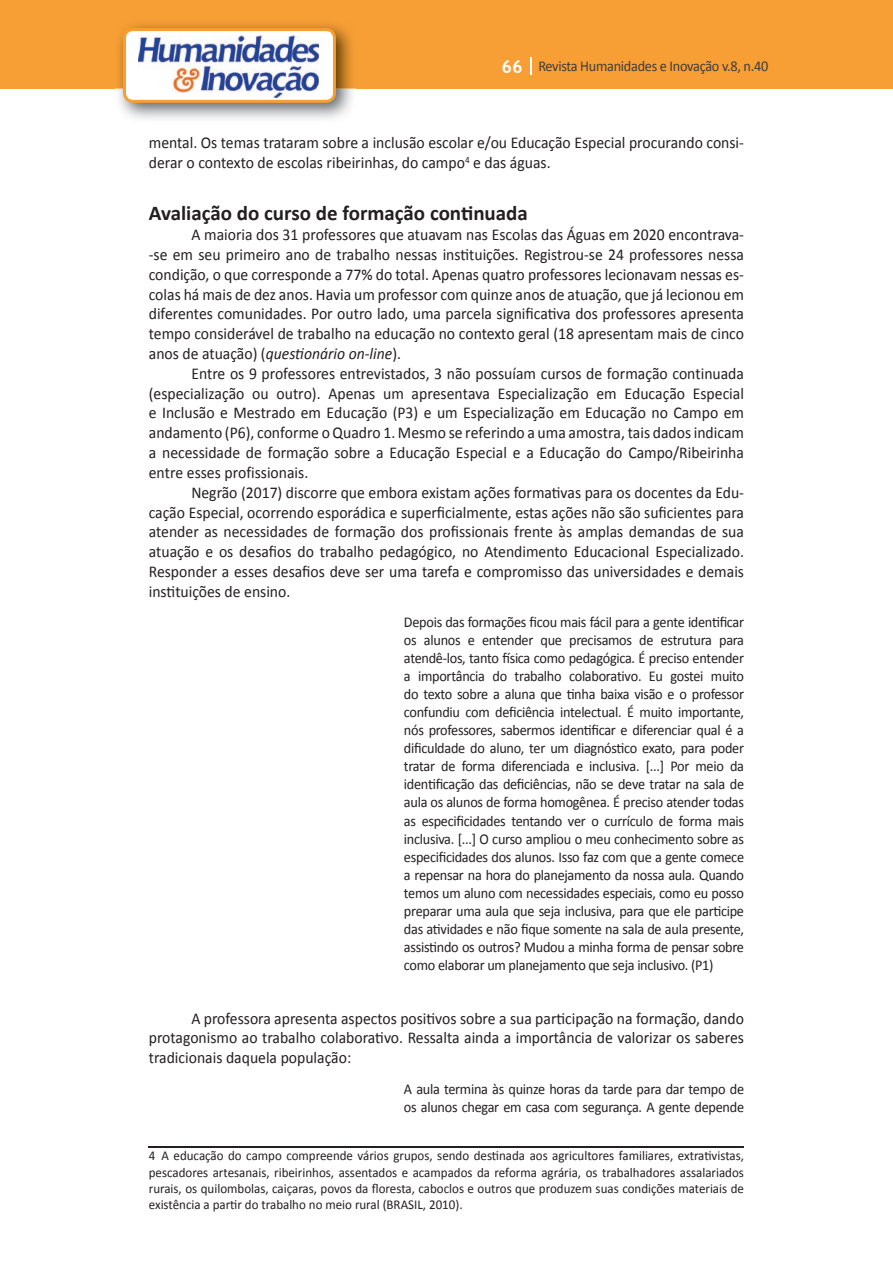
<style>
.page{position:relative;width:893px;height:1263px;background:#fff}
.page>*{position:absolute;margin:0;border:0;box-sizing:border-box;transform-origin:0 0}
.t1{font:700 21px "Calibri";color:#231f20}
.t2{font:16.5px/19.8px "Calibri";color:#231f20;text-align:justify;scale:.95 1}
.t3{font:15px/18px "Calibri";letter-spacing:-.02em;color:#231f20;text-align:justify;scale:.95 1}
.t4{font:15px "Calibri";letter-spacing:-.02em;color:#3e3e3f;scale:.95 1}
.t5{font:13.5px/16.2px "Calibri";color:#231f20;text-align:justify;scale:.96 1}
.s1{font-family:"Trebuchet MS";font-weight:700;font-size:18px;color:#fff}
.s2{font-style:italic}
</style>
<div class="page">
<div style="left:0;top:0;width:893px;height:88px;background:#f79e34"></div>
<svg style="left:530px;top:57px;width:2px;height:18px"></svg>
<img style="left:115px;top:24px;width:241px;height:95px">
<svg style="left:123px;top:28px;width:213px;height:75px"></svg>
<hr style="left:149px;top:1146px;width:595px;height:1px;background:#231f20">
<p class="t4" style="left:501px;top:57px;width:282px"><span class="s1">66</span> Revista Humanidades e Inovação v.8, n.40</p>
<p class="t2" style="left:149px;top:133px;width:628px">mental. Os temas trataram sobre a inclusão escolar e/ou Educação Especial procurando consi&shy;derar o contexto de escolas ribeirinhas, do campo<sup>4</sup> e das águas.</p>
<p class="t1" style="left:149px;top:200px;width:381px">Avaliação do curso de formação continuada</p>
<p class="t2" style="left:149px;top:225px;width:628px;text-indent:43px">A maioria dos 31 professores que atuavam nas Escolas das Águas em 2020 encontrava--se em seu primeiro ano de trabalho nessas instituições. Registrou-se 24 professores nessa condição, o que corresponde a 77% do total. Apenas quatro professores lecionavam nessas es&shy;colas há mais de dez anos. Havia um professor com quinze anos de atuação, que já lecionou em diferentes comunidades. Por outro lado, uma parcela significativa dos professores apresenta tempo considerável de trabalho na educação no contexto geral (18 apresentam mais de cinco anos de atuação) (<span class="s2">questionário on-line</span>).</p>
<p class="t2" style="left:149px;top:364px;width:628px;text-indent:43px">Entre os 9 professores entrevistados, 3 não possuíam cursos de formação continuada (especialização ou outro). Apenas um apresentava Especialização em Educação Especial e Inclusão e Mestrado em Educação (P3) e um Especialização em Educação no Campo em andamento (P6), conforme o Quadro 1. Mesmo se referindo a uma amostra, tais dados indicam a necessidade de formação sobre a Educação Especial e a Educação do Campo/Ribeirinha entre esses profissionais.</p>
<p class="t2" style="left:149px;top:482px;width:628px;text-indent:43px">Negrão (2017) discorre que embora existam ações formativas para os docentes da Edu&shy;cação Especial, ocorrendo esporádica e superficialmente, estas ações não são suficientes para atender as necessidades de formação dos profissionais frente às amplas demandas de sua atuação e os desafios do trabalho pedagógico, no Atendimento Educacional Especializado.<br>Responder a esses desafios deve ser uma tarefa e compromisso das universidades e demais instituições de ensino.</p>
<p class="t3" style="left:404px;top:613px;width:360px">Depois das formações ficou mais fácil para a gente identificar os alunos e entender que precisamos de estrutura para atendê-los, tanto física como pedagógica. É preciso entender a importância do trabalho colaborativo. Eu gostei muito do texto sobre a aluna que tinha baixa visão e o professor confundiu com deficiência intelectual. É muito importante, nós professores, sabermos identificar e diferenciar qual é a dificuldade do aluno, ter um diagnóstico exato, para poder tratar de forma diferenciada e inclusiva. [...] Por meio da identificação das deficiências, não se deve tratar na sala de aula os alunos de forma homogênea. É preciso atender todas as especificidades tentando ver o currículo de forma mais inclusiva. [...] O curso ampliou o meu conhecimento sobre as especificidades dos alunos. Isso faz com que a gente comece a repensar na hora do planejamento da nossa aula. Quando temos um aluno com necessidades especiais, como eu posso preparar uma aula que seja inclusiva, para que ele participe das atividades e não fique somente na sala de aula presente, assistindo os outros? Mudou a minha forma de pensar sobre como elaborar um planejamento que seja inclusivo. (P1)</p>
<p class="t2" style="left:149px;top:1008px;width:628px;text-indent:43px">A professora apresenta aspectos positivos sobre a sua participação na formação, dando protagonismo ao trabalho colaborativo. Ressalta ainda a importância de valorizar os saberes tradicionais daquela população:</p>
<p class="t3" style="left:404px;top:1080px;width:360px">A aula termina às quinze horas da tarde para dar tempo de os alunos chegar em casa com segurança. A gente depende</p>
<p class="t5" style="left:149px;top:1148px;width:621px">4 A educação do campo compreende vários grupos, sendo destinada aos agricultores familiares, extrativistas, pescadores artesanais, ribeirinhos, assentados e acampados da reforma agrária, os trabalhadores assalariados rurais, os quilombolas, caiçaras, povos da floresta, caboclos e outros que produzem suas condições materiais de existência a partir do trabalho no meio rural (BRASIL, 2010).</p>
</div>
